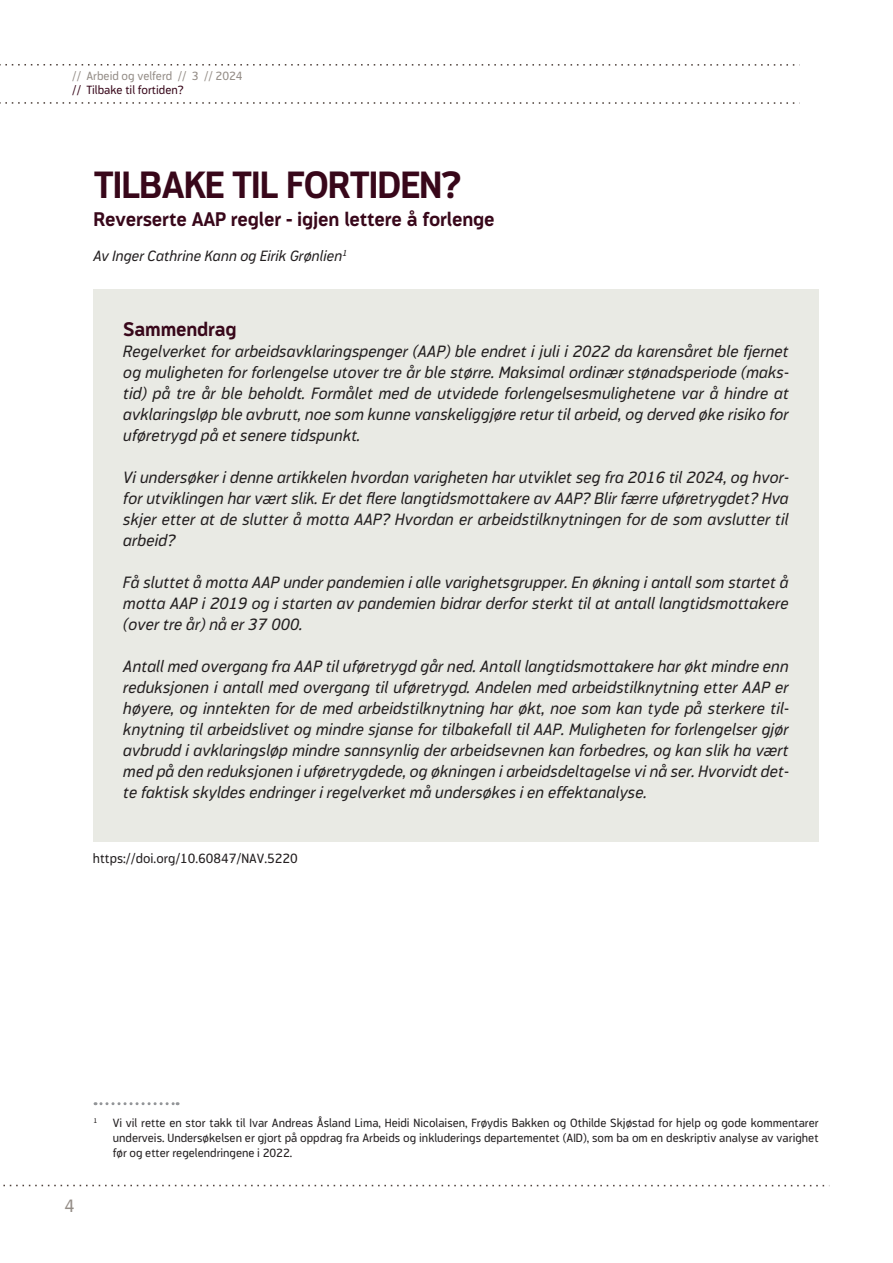
<style>
.page{position:relative;width:893px;height:1263px;background:#fff}
.page>*{position:absolute;margin:0;border:0;box-sizing:border-box;transform-origin:0 0}
.t1{font:700 37.5px "Modus";letter-spacing:-.025em;color:#38071a}
.t2{font:700 19.5px "Modus";letter-spacing:-.01em;color:#38071a}
.t3{font:18px "Modus";color:#948d87}
.t4{font:italic 16.5px/21px "Modus";color:#231f20;text-align:justify}
.t5{font:italic 15px "Modus";color:#231f20}
.t6{font:13.5px "Modus";color:#231f20}
.t7{font:12px/15px "Modus";color:#231f20;text-align:justify}
.t8{font:12px "Modus";color:#948d87}
.t9{font:12px "Modus";color:#38071a}
.t10{font:7.05px "Modus";color:#231f20}
</style>
<div class="page">
<svg style="left:0;top:64px;width:795px;height:2px"></svg>
<svg style="left:0;top:102px;width:795px;height:2px"></svg>
<svg style="left:3px;top:1185px;width:822px;height:1px"></svg>
<div style="left:94px;top:290px;width:725px;height:552px;background:#e9eae4"></div>
<svg style="left:95px;top:1102px;width:83px;height:3px"></svg>
<p class="t8" style="left:72px;top:69px;width:172px">// Arbeid og velferd // 3 // 2024</p>
<p class="t9" style="left:72px;top:83px;width:113px">// Tilbake til fortiden?</p>
<h1 class="t1" style="left:94px;top:164px;width:369px">TILBAKE TIL FORTIDEN?</h1>
<p class="t2" style="left:94px;top:208px;width:403px">Reverserte AAP regler - igjen lettere å forlenge</p>
<p class="t5" style="left:94px;top:247px;width:255px">Av Inger Cathrine Kann og Eirik Grønlien<sup>1</sup></p>
<p class="t2" style="left:123px;top:318px;width:115px">Sammendrag</p>
<p class="t4" style="left:123px;top:341px;width:667px">Regelverket for arbeidsavklaringspenger (AAP) ble endret i juli i 2022 da karensåret ble fjernet og muligheten for forlengelse utover tre år ble større. Maksimal ordinær stønadsperiode (maks&shy;tid) på tre år ble beholdt. Formålet med de utvidede forlengelsesmulighetene var å hindre at avklaringsløp ble avbrutt, noe som kunne vanskeliggjøre retur til arbeid, og derved øke risiko for uføretrygd på et senere tidspunkt.</p>
<p class="t4" style="left:123px;top:467px;width:667px">Vi undersøker i denne artikkelen hvordan varigheten har utviklet seg fra 2016 til 2024, og hvor&shy;for utviklingen har vært slik. Er det flere langtidsmottakere av AAP? Blir færre uføretrygdet? Hva skjer etter at de slutter å motta AAP? Hvordan er arbeidstilknytningen for de som avslutter til arbeid?</p>
<p class="t4" style="left:123px;top:572px;width:667px">Få sluttet å motta AAP under pandemien i alle varighetsgrupper. En økning i antall som startet å motta AAP i 2019 og i starten av pandemien bidrar derfor sterkt til at antall langtidsmottakere (over tre år) nå er 37 000.</p>
<p class="t4" style="left:123px;top:656px;width:667px">Antall med overgang fra AAP til uføretrygd går ned. Antall langtidsmottakere har økt mindre enn reduksjonen i antall med overgang til uføretrygd. Andelen med arbeidstilknytning etter AAP er høyere, og inntekten for de med arbeidstilknytning har økt, noe som kan tyde på sterkere til&shy;knytning til arbeidslivet og mindre sjanse for tilbakefall til AAP. Muligheten for forlengelser gjør avbrudd i avklaringsløp mindre sannsynlig der arbeidsevnen kan forbedres, og kan slik ha vært med på den reduksjonen i uføretrygdede, og økningen i arbeidsdeltagelse vi nå ser. Hvorvidt det&shy;te faktisk skyldes endringer i regelverket må undersøkes i en effektanalyse.</p>
<p class="t6" style="left:93px;top:851px;width:206px">https://doi.org/10.60847/NAV.5220</p>
<p class="t3" style="left:65px;top:1195px;width:12px">4</p>
<p class="t10" style="left:94px;top:1117px;width:5px">1</p>
<p class="t7" style="left:113px;top:1115px;width:707px">Vi vil rette en stor takk til Ivar Andreas Åsland Lima, Heidi Nicolaisen, Frøydis Bakken og Othilde Skjøstad for hjelp og gode kommentarer underveis. Undersøkelsen er gjort på oppdrag fra Arbeids og inkluderings departementet (AID), som ba om en deskriptiv analyse av varighet før og etter regelendringene i 2022.</p>
</div>
